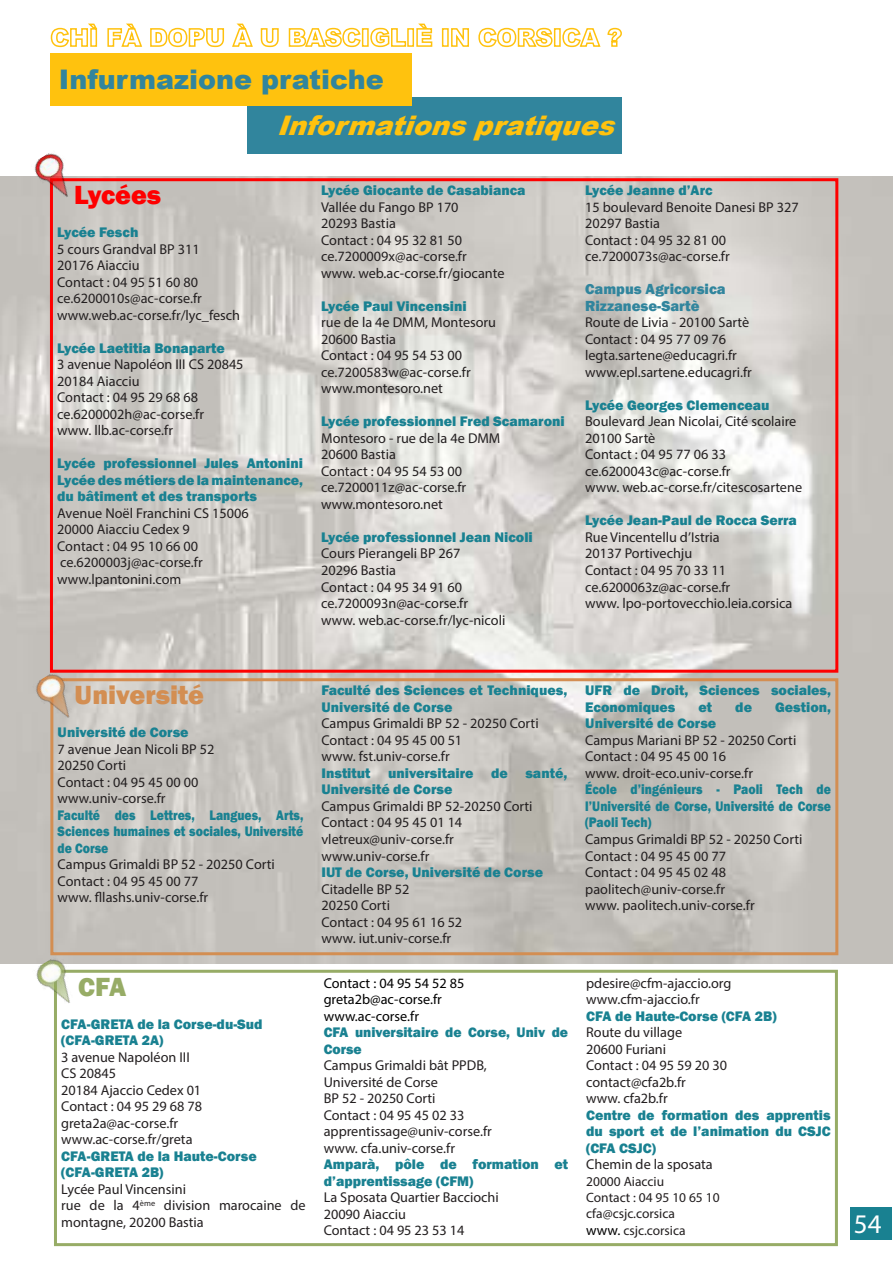
<style>
.page{position:relative;width:893px;height:1263px;background:#fff}
.page>*{position:absolute;margin:0;border:0;box-sizing:border-box;transform-origin:0 0}
.t1{font:italic 900 27px "Arial";color:#ffc20e}
.t2{font:900 27px "Arial";color:#31859d}
.t3{font:800 27px "Franklin Gothic";color:#d38e52}
.t4{font:800 27px "Franklin Gothic";color:#fe0000}
.t5{font:800 27px "Franklin Gothic";color:#97ac66}
.t6{font:27px "Myriad Pro";color:#fff}
.t7{font:800 15px/16.5px "Franklin Gothic";color:#31859d}
.t8{font:14.25px/16.5px "Myriad Pro";color:#231f20}
.t9{font:800 14.25px/16.5px "Franklin Gothic";color:#198191}
.t10{font:800 14.25px/16.5px "Franklin Gothic";color:#198191;text-align:justify;scale:.86 1}
.t11{font:14.25px/16.5px "Myriad Pro";color:#000}
.t12{font:13.5px/16.4px "Myriad Pro";color:#231f20}
.s1{font-size:14.25px;color:#000}
</style>
<div class="page">
<div style="left:850px;top:1206px;width:41px;height:33px;background:#198191"></div>
<img style="left:0;top:177px;width:893px;height:786px">
<div style="left:50px;top:178px;width:788px;height:495px;border:3px solid #fe0000"></div>
<img style="left:21px;top:153px;width:70px;height:57px">
<div style="left:50px;top:678px;width:788px;height:277px;border:3px solid #d38e52"></div>
<img style="left:22px;top:663px;width:70px;height:68px">
<div style="left:54px;top:970px;width:784px;height:276px;border:3px solid #97ac66"></div>
<img style="left:22px;top:948px;width:71px;height:69px">
<div style="left:247px;top:97px;width:375px;height:56px;background:#31859d"></div>
<div style="left:50px;top:53px;width:362px;height:53px;background:#ffc20e"></div>
<svg style="left:50px;top:23px;width:48px;height:25px"></svg>
<svg style="left:107px;top:23px;width:36px;height:24px"></svg>
<svg style="left:150px;top:27px;width:75px;height:21px"></svg>
<svg style="left:232px;top:23px;width:21px;height:24px"></svg>
<svg style="left:260px;top:28px;width:19px;height:20px"></svg>
<svg style="left:288px;top:27px;width:74px;height:21px"></svg>
<div style="left:362px;top:28px;width:7px;height:19px;border:2px solid #ffc20e"></div>
<svg style="left:370px;top:27px;width:37px;height:21px"></svg>
<div style="left:407px;top:28px;width:7px;height:19px;border:2px solid #ffc20e"></div>
<svg style="left:416px;top:23px;width:17px;height:24px"></svg>
<div style="left:442px;top:28px;width:7px;height:19px;border:2px solid #ffc20e"></div>
<svg style="left:451px;top:28px;width:18px;height:19px"></svg>
<svg style="left:478px;top:27px;width:76px;height:21px"></svg>
<div style="left:554px;top:28px;width:7px;height:19px;border:2px solid #ffc20e"></div>
<svg style="left:562px;top:27px;width:60px;height:21px"></svg>
<h1 class="t2" style="left:59px;top:60px;width:326px">Infurmazione pratiche</h1>
<h1 class="t1" style="left:277px;top:106px;width:351px">Informationspratiques</h1>
<h1 class="t4" style="left:74px;top:178px;width:88px">Lycées</h1>
<p class="t9" style="left:57px;top:224px;width:83px">Lycée Fesch</p>
<p class="t8" style="left:57px;top:241px;width:184px">5 cours Grandval BP 311<br>20176 Aiacciu<br>Contact : 04 95 51 60 80 ce.6200010s@ac-corse.fr www.web.ac-corse.fr/lyc_fesch</p>
<p class="t9" style="left:57px;top:340px;width:169px">Lycée Laetitia Bonaparte</p>
<p class="t8" style="left:57px;top:356px;width:188px">3 avenue Napoléon III CS 20845<br>20184 Aiacciu<br>Contact : 04 95 29 68 68 ce.6200002h@ac-corse.fr<br>www. llb.ac-corse.fr</p>
<p class="t9" style="left:57px;top:455px;width:247px;text-align:justify">Lycée professionnel Jules Antonini Lycée des métiers de la maintenance, du bâtiment et des transports</p>
<p class="t8" style="left:57px;top:505px;width:193px">Avenue Noël Franchini CS 15006<br>20000 Aiacciu Cedex 9<br>Contact : 04 95 10 66 00 ce.6200003j@ac-corse.fr www.lpantonini.com</p>
<p class="t9" style="left:321px;top:182px;width:206px">Lycée Giocante de Casabianca</p>
<p class="t8" style="left:321px;top:199px;width:185px">Vallée du Fango BP 170<br>20293 Bastia<br>Contact : 04 95 32 81 50 ce.7200009x@ac-corse.fr www. web.ac-corse.fr/giocante</p>
<p class="t9" style="left:321px;top:298px;width:147px">Lycée Paul Vincensini</p>
<p class="t8" style="left:321px;top:314px;width:176px">rue de la 4e DMM, Montesoru<br>20600 Bastia<br>Contact : 04 95 54 53 00 ce.7200583w@ac-corse.fr www.montesoro.net</p>
<p class="t9" style="left:321px;top:413px;width:245px">Lycée professionnel Fred Scamaroni</p>
<p class="t8" style="left:321px;top:430px;width:181px">Montesoro - rue de la 4e DMM<br>20600 Bastia<br>Contact : 04 95 54 53 00 ce.7200011z@ac-corse.fr www.montesoro.net</p>
<p class="t9" style="left:321px;top:529px;width:213px">Lycée professionnel Jean Nicoli</p>
<p class="t8" style="left:321px;top:545px;width:186px">Cours Pierangeli BP 267<br>20296 Bastia<br>Contact : 04 95 34 91 60 ce.7200093n@ac-corse.fr www. web.ac-corse.fr/lyc-nicoli</p>
<p class="t9" style="left:585px;top:182px;width:129px">Lycée Jeanne d’Arc</p>
<p class="t8" style="left:585px;top:199px;width:215px">15 boulevard Benoite Danesi BP 327<br>20297 Bastia<br>Contact : 04 95 32 81 00 ce.7200073s@ac-corse.fr</p>
<p class="t7" style="left:585px;top:281px;width:142px">Campus Agricorsica<br>Rizzanese-Sartè</p>
<p class="t8" style="left:585px;top:314px;width:168px">Route de Livia - 20100 Sartè<br>Contact : 04 95 77 09 76 legta.sartene@educagri.fr www.epl.sartene.educagri.fr</p>
<p class="t9" style="left:585px;top:397px;width:186px">Lycée Georges Clemenceau</p>
<p class="t8" style="left:585px;top:413px;width:219px">Boulevard Jean Nicolai, Cité scolaire<br>20100 Sartè<br>Contact : 04 95 77 06 33 ce.6200043c@ac-corse.fr<br>www. web.ac-corse.fr/citescosartene</p>
<p class="t9" style="left:585px;top:512px;width:213px">Lycée Jean-Paul de Rocca Serra</p>
<p class="t8" style="left:585px;top:529px;width:209px">Rue Vincentellu d’Istria<br>20137 Portivechju<br>Contact : 04 95 70 33 11 ce.6200063z@ac-corse.fr<br>www. lpo-portovecchio.leia.corsica</p>
<h1 class="t3" style="left:75px;top:678px;width:131px">Université</h1>
<p class="t9" style="left:58px;top:724px;width:132px">Université de Corse</p>
<p class="t8" style="left:58px;top:741px;width:158px">7 avenue Jean Nicoli BP 52<br>20250 Corti<br>Contact : 04 95 45 00 00 www.univ-corse.fr</p>
<p class="t10" style="left:58px;top:807px;width:287px">Faculté des Lettres, Langues, Arts, Sciences humaines et sociales, Université de Corse</p>
<p class="t8" style="left:58px;top:856px;width:219px">Campus Grimaldi BP 52 - 20250 Corti<br>Contact : 04 95 45 00 77<br>www. fllashs.univ-corse.fr</p>
<h1 class="t5" style="left:78px;top:969px;width:50px">CFA</h1>
<p class="t9" style="left:61px;top:1016px;width:203px">CFA-GRETA de la Corse-du-Sud (CFA-GRETA 2A)</p>
<p class="t8" style="left:61px;top:1049px;width:142px">3 avenue Napoléon III<br>CS 20845<br>20184 Ajaccio Cedex 01<br>Contact : 04 95 29 68 78 greta2a@ac-corse.fr www.ac-corse.fr/greta</p>
<p class="t9" style="left:61px;top:1148px;width:197px">CFA-GRETA de la Haute-Corse (CFA-GRETA 2B)</p>
<p class="t8" style="left:61px;top:1181px;width:246px">Lycée Paul Vincensini<br>rue de la 4<sup>ème</sup> division marocaine de montagne, 20200 Bastia</p>
<p class="t9" style="left:321px;top:682px;width:247px">Faculté des Sciences et Techniques,<br>Université de Corse</p>
<p class="t8" style="left:321px;top:715px;width:219px">Campus Grimaldi BP 52 - 20250 Corti<br>Contact : 04 95 45 00 51<br>www. fst.univ-corse.fr</p>
<p class="t9" style="left:321px;top:765px;width:247px">Institut universitaire de santé,<br>Université de Corse</p>
<p class="t8" style="left:321px;top:798px;width:213px">Campus Grimaldi BP 52-20250 Corti<br>Contact : 04 95 45 01 14 vletreux@univ-corse.fr www.univ-corse.fr</p>
<p class="t9" style="left:321px;top:864px;width:223px">IUT de Corse, Université de Corse</p>
<p class="t8" style="left:321px;top:880px;width:142px">Citadelle BP 52<br>20250 Corti<br>Contact : 04 95 61 16 52 www. iut.univ-corse.fr</p>
<p class="t11" style="left:324px;top:974px;width:142px">Contact : 04 95 54 52 85 greta2b@ac-corse.fr www.ac-corse.fr</p>
<p class="t9" style="left:324px;top:1024px;width:246px">CFA universitaire de Corse, Univ de<br>Corse</p>
<p class="t8" style="left:324px;top:1057px;width:170px">Campus Grimaldi bât PPDB,<br>Université de Corse<br>BP 52 - 20250 Corti<br>Contact : 04 95 45 02 33 apprentissage@univ-corse.fr www. cfa.univ-corse.fr</p>
<p class="t9" style="left:324px;top:1156px;width:246px">Amparà, pôle de formation et d’apprentissage (CFM)</p>
<p class="t8" style="left:324px;top:1189px;width:177px">La Sposata Quartier Bacciochi<br>20090 Aiacciu<br>Contact : 04 95 23 53 14</p>
<p class="t9" style="left:585px;top:682px;width:247px">UFR de Droit, Sciences sociales,<br>Economiques</p>
<p class="t9" style="left:699px;top:699px;width:15px">et</p>
<p class="t9" style="left:735px;top:699px;width:18px">de</p>
<p class="t9" style="left:775px;top:699px;width:58px">Gestion,</p>
<p class="t9" style="left:585px;top:715px;width:132px">Université de Corse</p>
<p class="t8" style="left:585px;top:732px;width:213px">Campus Mariani BP 52 - 20250 Corti<br>Contact : 04 95 45 00 16<br>www. droit-eco.univ-corse.fr</p>
<p class="t10" style="left:585px;top:781px;width:287px">École d’ingénieurs - Paoli Tech de l’Université de Corse, Université de Corse (Paoli Tech)</p>
<p class="t8" style="left:585px;top:831px;width:219px">Campus Grimaldi BP 52 - 20250 Corti<br>Contact : 04 95 45 00 77<br>Contact : 04 95 45 02 48 paolitech@univ-corse.fr<br>www. paolitech.univ-corse.fr</p>
<p class="t8" style="left:586px;top:974px;width:147px">pdesire@cfm-ajaccio.org www.cfm-ajaccio.fr</p>
<p class="t9" style="left:586px;top:1008px;width:192px">CFA de Haute-Corse (CFA 2B)</p>
<p class="t8" style="left:586px;top:1024px;width:142px">Route du village<br>20600 Furiani<br>Contact : 04 95 59 20 30 contact@cfa2b.fr<br>www. cfa2b.fr</p>
<p class="t9" style="left:586px;top:1107px;width:246px;text-align:justify">Centre de formation des apprentis du sport et de l’animation du CSJC (CFA CSJC)</p>
<p class="t8" style="left:586px;top:1156px;width:128px">Chemin de la sposata</p>
<p class="t12" style="left:586px;top:1173px;width:135px">20000 Aiacciu<br>Contact : 04 95 10 65 10 cfa@csjc.corsica<br><span class="s1">www.</span> csjc.corsica</p>
<h1 class="t6" style="left:854px;top:1207px;width:29px">54</h1>
</div>
